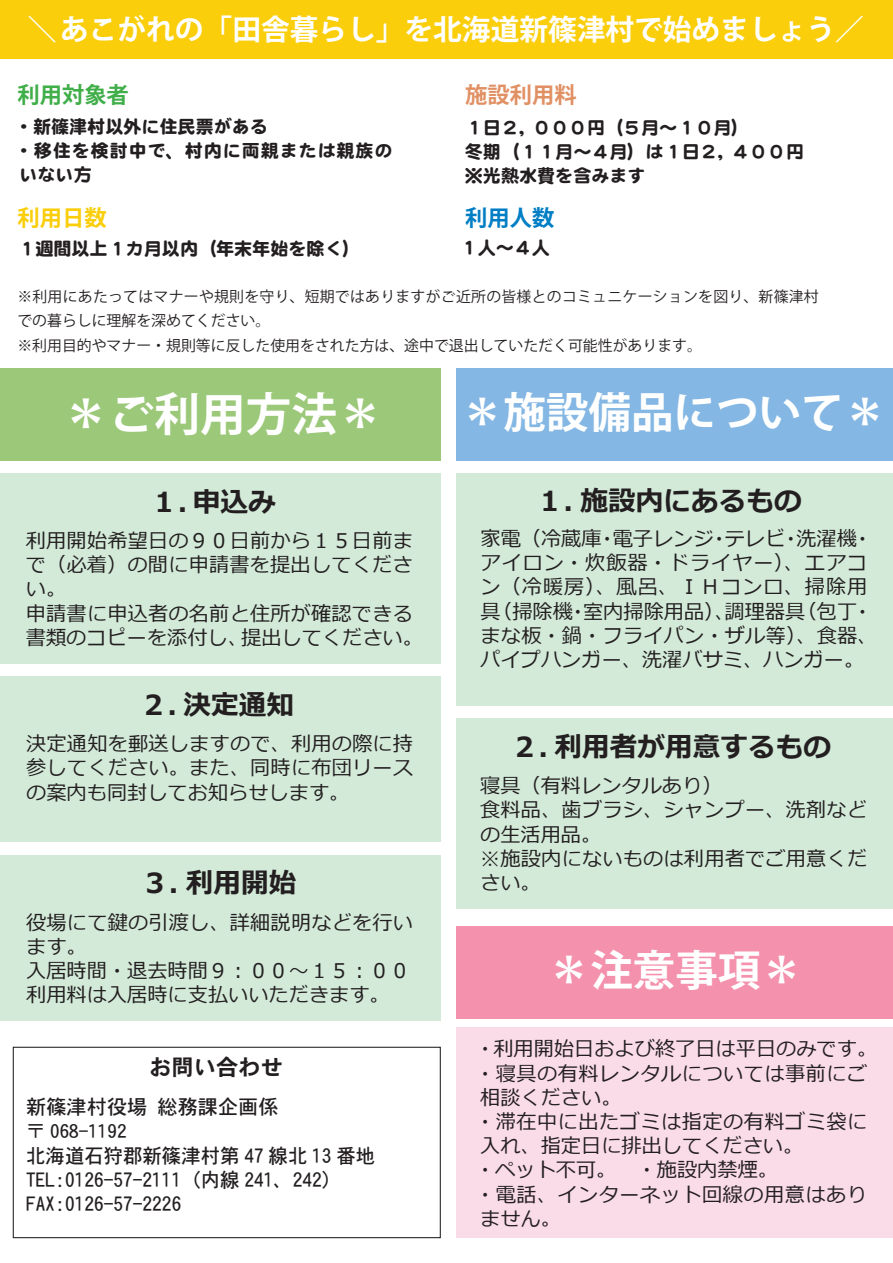
<style>
.page{position:relative;width:893px;height:1263px;background:#fff}
.page>*{position:absolute;margin:0;border:0;box-sizing:border-box;transform-origin:0 0}
.t1{font:700 45.75px "Koz Go Pr 6 N";color:#fff}
.t2{font:700 42.45px "Koz Go Pr 6 N";color:#fff}
.t3{font:700 28.65px "Koz Go Pro";color:#fff}
.t4{font:700 27.6px "Meiryo";color:#231f20}
.t5{font:22.35px "DFHS Gothic W7 WIN RKSJ H";color:#231f20}
.t6{font:700 22.35px "Koz Go Pro";color:#40ae49}
.t7{font:700 22.35px "Koz Go Pro";color:#e19064}
.t8{font:700 22.35px "Koz Go Pro";color:#face0b}
.t9{font:700 22.35px "Koz Go Pro";color:#007ec5}
.t10{font:20.25px/24.2px "Meiryo";letter-spacing:.01em;color:#231f20}
.t11{font:20.25px/24.2px "DFHS Gothic W5 WIN RKSJ H";color:#231f20;scale:.96 1}
.t12{font:20.25px "Meiryo";letter-spacing:.045em;color:#231f20}
.t13{font:20.25px "DFHS Gothic W5 WIN RKSJ H";color:#231f20}
.t14{font:19.2px "DFHS Gothic W5 WIN RKSJ H";color:#231f20}
.t15{font:18px/24.2px "DF Maru Gothic SB WIN RKSJ H";color:#231f20}
.t16{font:18px/24.2px "DF Maru Gothic SB WIN RKSJ H";letter-spacing:.05em;color:#231f20}
.t17{font:14.85px/24.2px "Koz Go Pro";color:#231f20}
</style>
<div class="page">
<div style="left:0;top:0;width:893px;height:58px;background:#face0b"></div>
<div style="left:0;top:368px;width:441px;height:93px;background:#9cc879"></div>
<div style="left:456px;top:368px;width:437px;height:93px;background:#84b7e3"></div>
<div style="left:0;top:473px;width:441px;height:191px;background:#d3ead9"></div>
<div style="left:0;top:677px;width:441px;height:165px;background:#d3ead9"></div>
<div style="left:0;top:855px;width:441px;height:165px;background:#d3ead9"></div>
<div style="left:456px;top:473px;width:437px;height:233px;background:#d3ead9"></div>
<div style="left:456px;top:718px;width:437px;height:191px;background:#d3ead9"></div>
<div style="left:456px;top:926px;width:437px;height:92px;background:#f491ad"></div>
<div style="left:456px;top:1027px;width:437px;height:210px;background:#fadbe8"></div>
<div style="left:13px;top:1047px;width:428px;height:191px;border:1px solid #231f20"></div>
<h3 class="t3" style="left:28px;top:11px;width:837px">＼あこがれの「田舎暮らし」を北海道新篠津村で始めましょう／</h3>
<p class="t6" style="left:17px;top:80px;width:113px">利用対象者</p>
<p class="t16" style="left:15px;top:114px;width:379px">・新篠津村以外に住民票がある<br>・移住を検討中で、村内に両親または親族のいない方</p>
<p class="t7" style="left:465px;top:80px;width:113px">施設利用料</p>
<p class="t15" style="left:465px;top:115px;width:340px">１日２, ０００円（５月～１０月(<br>冬期（１１月～４月）は１日２, ４００円※光熱水費を含みます</p>
<p class="t9" style="left:465px;top:203px;width:91px">利用人数</p>
<p class="t15" style="left:460px;top:236px;width:92px">１人～４人</p>
<p class="t8" style="left:17px;top:204px;width:91px">利用日数</p>
<p class="t15" style="left:17px;top:237px;width:345px">１週間以上１カ月以内（年末年始を除く(</p>
<p class="t17" style="left:17px;top:285px;width:803px">※利用にあたってはマナーや規則を守り、短期ではありますがご近所の皆様とのコミュニケーションを図り、新篠津村での暮らしに理解を深めてください。<br>※利用目的やマナー・規則等に反した使用をされた方は、途中で退出していただく可能性があります。</p>
<h2 class="t2" style="left:461px;top:388px;width:427px">＊施設備品について*</h2>
<h1 class="t1" style="left:63px;top:388px;width:321px">＊ご利用方法＊</h1>
<h3 class="t4" style="left:193px;top:482px;width:84px">申込み</h3>
<h3 class="t4" style="left:150px;top:482px;width:57px">１．</h3>
<p class="t10" style="left:26px;top:530px;width:389px">利用開始希望日の９０日前から１５日前ま</p>
<p class="t10" style="left:26px;top:554px;width:388px">で（必着）の間に申請書を提出してくださ</p>
<p class="t10" style="left:26px;top:578px;width:42px">い。</p>
<p class="t10" style="left:26px;top:602px;width:389px">申請書に申込者の名前と住所が確認できる</p>
<p class="t10" style="left:241px;top:626px;width:183px">提出してください。</p>
<p class="t10" style="left:26px;top:626px;width:224px">書類のコピーを添付し、</p>
<h3 class="t4" style="left:184px;top:685px;width:112px">決定通知</h3>
<h3 class="t4" style="left:140px;top:685px;width:57px">２．</h3>
<p class="t10" style="left:26px;top:733px;width:388px;text-align:justify">決定通知を郵送しますので、利用の際に持参してください。また、同時に布団リースの案内も同封してお知らせします。</p>
<h3 class="t4" style="left:186px;top:864px;width:112px">利用開始</h3>
<h3 class="t4" style="left:141px;top:864px;width:57px">３．</h3>
<p class="t10" style="left:26px;top:911px;width:388px">役場にて鍵の引渡し、詳細説明などを行います。<br>入居時間・退去時間９：００~１５：００利用料は入居時に支払いいただきます。</p>
<p class="t5" style="left:149px;top:1055px;width:135px">お問い合わせ</p>
<p class="t13" style="left:158px;top:1097px;width:123px">総務課企画係</p>
<p class="t13" style="left:26px;top:1097px;width:123px">新篠津村役場</p>
<p class="t14" style="left:26px;top:1121px;width:102px">〒 068-1192</p>
<p class="t11" style="left:26px;top:1143px;width:365px">北海道石狩郡新篠津村第 47 線北 13 番地<br>TEL:0126-57-2111（内線 241、242(<br>FAX:0126-57-2226</p>
<h3 class="t4" style="left:536px;top:482px;width:57px">１．</h3>
<h3 class="t4" style="left:581px;top:482px;width:223px">施設内にあるもの</h3>
<p class="t10" style="left:725px;top:528px;width:62px">テレビ</p>
<p class="t10" style="left:480px;top:528px;width:123px">家電（冷蔵庫</p>
<p class="t12" style="left:480px;top:549px;width:388px">アイロン・炊飯器・ドライヤー）、エアコ</p>
<p class="t12" style="left:480px;top:573px;width:388px">ン（冷暖房）、風呂、ＩＨコンロ、掃除用</p>
<p class="t10" style="left:852px;top:600px;width:22px">・</p>
<p class="t10" style="left:796px;top:528px;width:62px">洗濯機</p>
<p class="t10" style="left:613px;top:528px;width:102px">電子レンジ</p>
<p class="t10" style="left:597px;top:528px;width:22px">・</p>
<p class="t10" style="left:709px;top:528px;width:22px">・</p>
<p class="t10" style="left:781px;top:528px;width:22px">・</p>
<p class="t10" style="left:852px;top:528px;width:22px">・</p>
<p class="t10" style="left:797px;top:600px;width:62px">（包丁</p>
<p class="t10" style="left:583px;top:600px;width:153px">室内掃除用品）、</p>
<p class="t10" style="left:480px;top:600px;width:398px">（具掃除機<br>まな板・鍋・フライパン・ザル等）、食器、パイプハンガー、洗濯バサミ、ハンガー。</p>
<p class="t10" style="left:724px;top:600px;width:82px">調理器具</p>
<p class="t10" style="left:568px;top:600px;width:22px">・</p>
<h3 class="t4" style="left:555px;top:727px;width:278px">利用者が用意するもの</h3>
<h3 class="t4" style="left:511px;top:727px;width:57px">２．</h3>
<p class="t10" style="left:480px;top:775px;width:389px">寝具（有料レンタルあり(<br>食料品、歯ブラシ、シャンプー、洗剤などの生活用品。<br>※施設内にないものは利用者でご用意ください。</p>
<h2 class="t2" style="left:548px;top:946px;width:257px">＊注意事項*</h2>
<p class="t10" style="left:475px;top:1038px;width:404px">・利用開始日および終了日は平日のみです。・寝具の有料レンタルについては事前にご相談ください。<br>・滞在中に出たゴミは指定の有料ゴミ袋に入れ、指定日に排出してください。<br>・ペット不可。　・施設内禁煙。<br>・電話、インターネット回線の用意はありません。</p>
</div>
